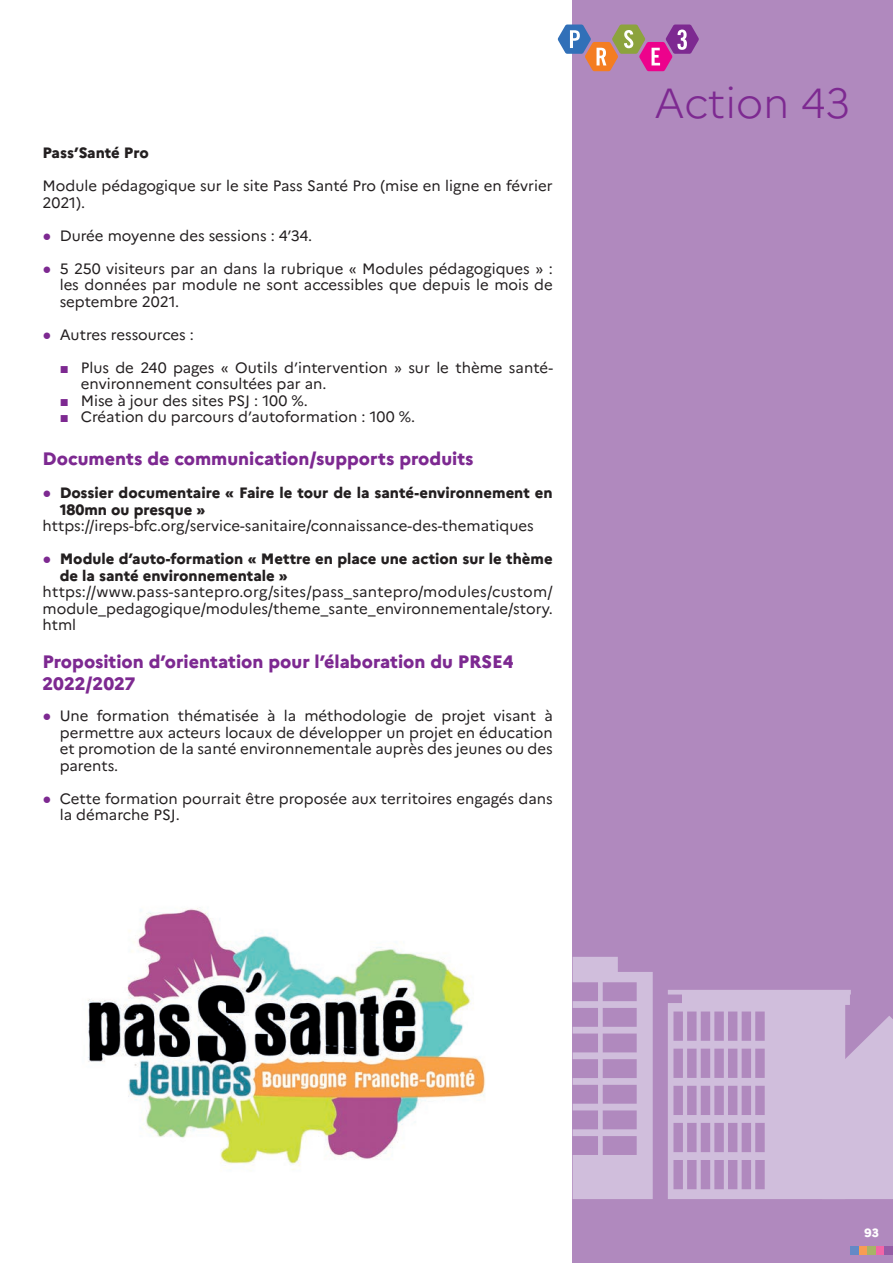
<style>
.page{position:relative;width:893px;height:1263px;background:#fff}
.page>*{position:absolute;margin:0;border:0;box-sizing:border-box;transform-origin:0 0}
.t1{font:300 42px "Marianne";letter-spacing:-.005em;color:#7d2991}
.t2{font:800 18px/21.6px "Marianne";color:#7d2991}
.t3{font:15px/16.5px "Marianne";color:#231f20}
.t4{font:800 15px/16.5px "Marianne";color:#231f20}
.t5{font:800 12px "Marianne";color:#fff}
.s1{font-family:"Arial Narrow";color:#7d2991}
.s2{font-family:"Arial";font-weight:900;color:#7d2991}
.s3{font-family:"Arial Narrow";font-weight:400;color:#7d2991}
</style>
<div class="page">
<div style="left:573px;top:0;width:320px;height:1263px;background:#b089be"></div>
<div style="left:850px;top:1246px;width:9px;height:8px;background:#6489c6"></div>
<div style="left:859px;top:1246px;width:8px;height:8px;background:#f89c53"></div>
<div style="left:867px;top:1246px;width:9px;height:8px;background:#a7b366"></div>
<div style="left:876px;top:1246px;width:8px;height:8px;background:#f166a7"></div>
<div style="left:884px;top:1246px;width:9px;height:8px;background:#955ca6"></div>
<svg style="left:558px;top:25px;width:141px;height:46px"></svg>
<svg style="left:573px;top:957px;width:80px;height:242px"></svg>
<svg style="left:668px;top:990px;width:225px;height:209px"></svg>
<img style="left:88px;top:908px;width:398px;height:262px">
<p class="t4" style="left:43px;top:145px;width:108px">Pass’Santé Pro</p>
<p class="t3" style="left:43px;top:178px;width:512px">Module pédagogique sur le site Pass Santé Pro (mise en ligne en février<br>2021).</p>
<p class="t3" style="left:43px;top:227px;width:271px"><span class="s1">●</span> Durée moyenne des sessions : 4’34.</p>
<p class="t3" style="left:60px;top:260px;width:495px;text-align:justify;text-indent:-17px"><span class="s1">●</span> 5 250 visiteurs par an dans la rubrique « Modules pédagogiques » : les données par module ne sont accessibles que depuis le mois de septembre 2021.</p>
<p class="t3" style="left:43px;top:326px;width:153px"><span class="s1">●</span> Autres ressources :</p>
<p class="t3" style="left:81px;top:359px;width:474px;text-indent:-21px"><span class="s2">■</span> Plus de 240 pages « Outils d’intervention » sur le thème santé&shy;environnement consultées par an.</p>
<p class="t3" style="left:60px;top:392px;width:250px"><span class="s2">■</span> Mise à jour des sites PSJ : 100 %.</p>
<p class="t3" style="left:60px;top:409px;width:357px"><span class="s2">■</span> Création du parcours d’autoformation : 100 %.</p>
<p class="t2" style="left:43px;top:448px;width:433px">Documents de communication/supports produits</p>
<p class="t4" style="left:60px;top:484px;width:495px;text-indent:-17px"><span class="s3">●</span> Dossier documentaire « Faire le tour de la santé-environnement en<br>180mn ou presque »</p>
<p class="t3" style="left:43px;top:517px;width:493px">https://ireps-bfc.org/service-sanitaire/connaissance-des-thematiques</p>
<p class="t4" style="left:60px;top:550px;width:495px;text-indent:-17px"><span class="s3">●</span> Module d’auto-formation « Mettre en place une action sur le thème de la santé environnementale »</p>
<p class="t3" style="left:43px;top:583px;width:512px;text-align:justify">https://www.pass-santepro.org/sites/pass_santepro/modules/custom/ module_pedagogique/modules/theme_sante_environnementale/story. html</p>
<p class="t2" style="left:43px;top:651px;width:473px">Proposition d’orientation pour l’élaboration du PRSE4<br>2022/2027</p>
<p class="t3" style="left:60px;top:708px;width:495px;text-align:justify;text-indent:-17px"><span class="s1">●</span> Une formation thématisée à la méthodologie de projet visant à permettre aux acteurs locaux de développer un projet en éducation et promotion de la santé environnementale auprès des jeunes ou des parents.</p>
<p class="t3" style="left:60px;top:790px;width:495px;text-indent:-17px"><span class="s1">●</span> Cette formation pourrait être proposée aux territoires engagés dans la démarche PSJ.</p>
<h1 class="t1" style="left:654px;top:77px;width:198px">Action 43</h1>
<p class="t5" style="left:865px;top:1226px;width:16px">93</p>
</div>
